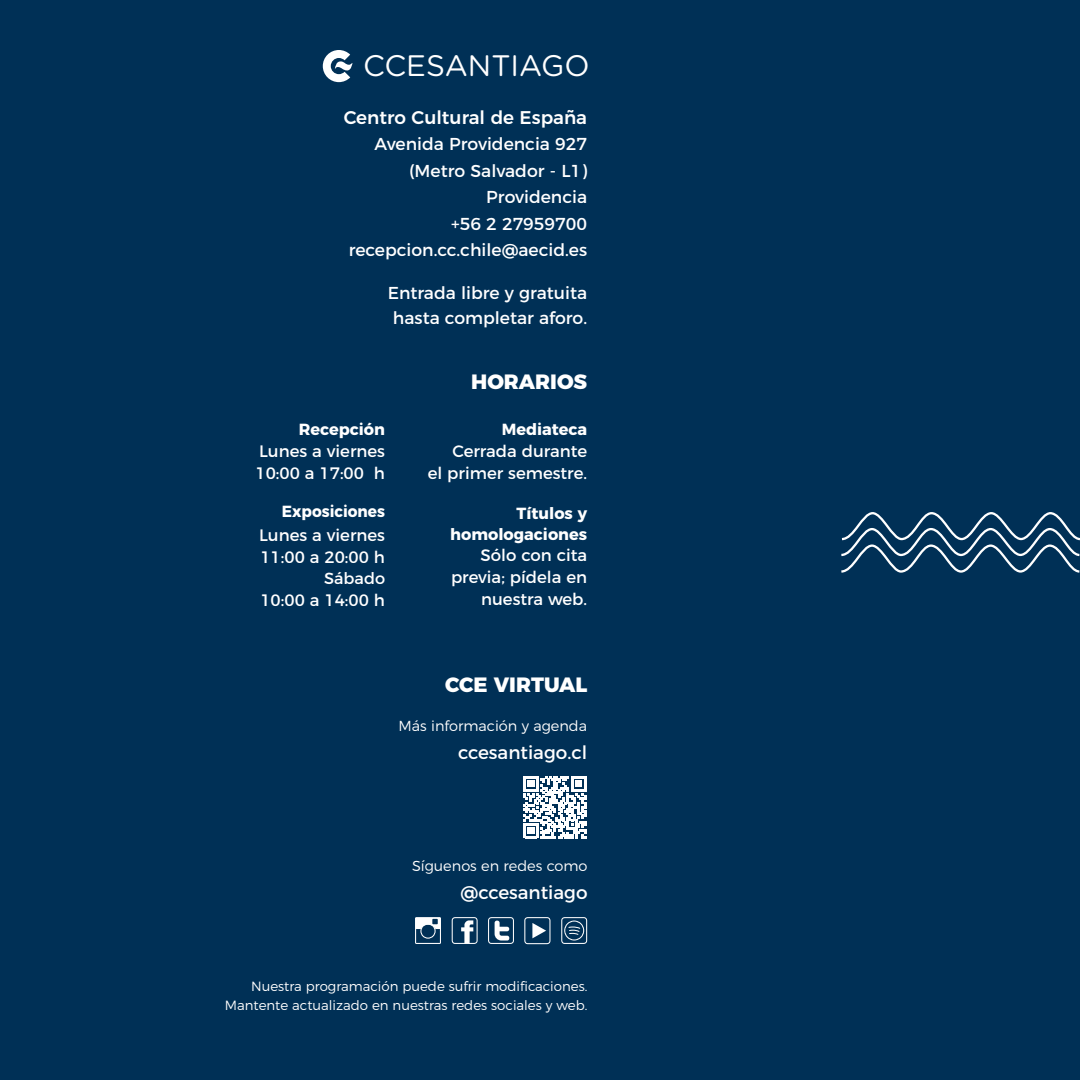
<style>
.page{position:relative;width:1080px;height:1080px;background:#003056}
.page>*{position:absolute;margin:0;border:0;box-sizing:border-box;transform-origin:0 0}
.t1{font:29.6px "Gotham Rounded";color:#fff}
.t2{font:800 20.7px "Montserrat";color:#fff}
.t3{font:18.4px "Montserrat";color:#fff}
.t4{font:500 18.4px "Montserrat";color:#fff}
.t5{font:17.2px/26.4px "Montserrat";color:#fff;text-align:right}
.t6{font:16.6px/21.9px "Montserrat";color:#fff}
.t7{font:700 16.1px/20.7px "Montserrat";color:#fff;text-align:right}
.t8{font:700 16.1px "Montserrat";color:#fff;scale:.95 1}
.t9{font:16.1px "Montserrat";color:#fff}
.t10{font:300 14.5px "Montserrat";color:#fff}
.t11{font:300 13.3px/18.4px "Montserrat";color:#fff;text-align:right}
</style>
<div class="page">
<svg style="left:841px;top:512px;width:239px;height:61px"></svg>
<svg style="left:323px;top:50px;width:29px;height:32px"></svg>
<svg style="left:488px;top:917px;width:26px;height:27px"></svg>
<svg style="left:452px;top:917px;width:26px;height:27px"></svg>
<svg style="left:415px;top:917px;width:26px;height:27px"></svg>
<svg style="left:524px;top:917px;width:26px;height:27px"></svg>
<svg style="left:561px;top:917px;width:26px;height:27px"></svg>
<svg style="left:523px;top:776px;width:63px;height:62px"></svg>
<h1 class="t1" style="left:363px;top:45px;width:228px">CCESANTIAGO</h1>
<p class="t4" style="left:344px;top:103px;width:245px">Centro Cultural de España</p>
<p class="t5" style="left:349px;top:130px;width:240px">Avenida Providencia 927 (Metro Salvador - L1)<br>Providencia<br>+56 2 27959700 recepcion.cc.chile@aecid.es</p>
<p class="t5" style="left:388px;top:279px;width:201px;line-height:24.8px;text-align:center">Entrada libre y gratuita hasta completar aforo.</p>
<p class="t7" style="left:299px;top:418px;width:88px">Recepción</p>
<p class="t6" style="left:255px;top:439px;width:131px">Lunes a viernes<br>10:00 a 17:00 h</p>
<p class="t8" style="left:282px;top:498px;width:110px">Exposiciones</p>
<p class="t6" style="left:259px;top:523px;width:127px">Lunes a viernes<br>11:00 a 20:00 h</p>
<p class="t9" style="left:324px;top:566px;width:62px">Sábado</p>
<p class="t6" style="left:260px;top:588px;width:126px">10:00 a 14:00 h</p>
<p class="t2" style="left:471px;top:365px;width:118px">HORARIOS</p>
<p class="t7" style="left:502px;top:418px;width:87px">Mediateca</p>
<p class="t6" style="left:428px;top:439px;width:161px;text-align:right">Cerrada durante<br>el primer semestre.</p>
<p class="t7" style="left:450px;top:502px;width:139px">Títulos y homologaciones</p>
<p class="t6" style="left:451px;top:543px;width:138px;text-align:right">Sólo con cita previa; pídela en nuestra web.</p>
<p class="t2" style="left:445px;top:667px;width:144px">CCE VIRTUAL</p>
<p class="t10" style="left:399px;top:714px;width:190px">Más información y agenda</p>
<p class="t3" style="left:458px;top:737px;width:131px">ccesantiago.cl</p>
<p class="t10" style="left:412px;top:855px;width:177px">Síguenos en redes como</p>
<p class="t3" style="left:460px;top:878px;width:129px">@ccesantiago</p>
<p class="t11" style="left:225px;top:976px;width:364px">Nuestra programación puede sufrir modificaciones.<br>Mantente actualizado en nuestras redes sociales y web.</p>
</div>
